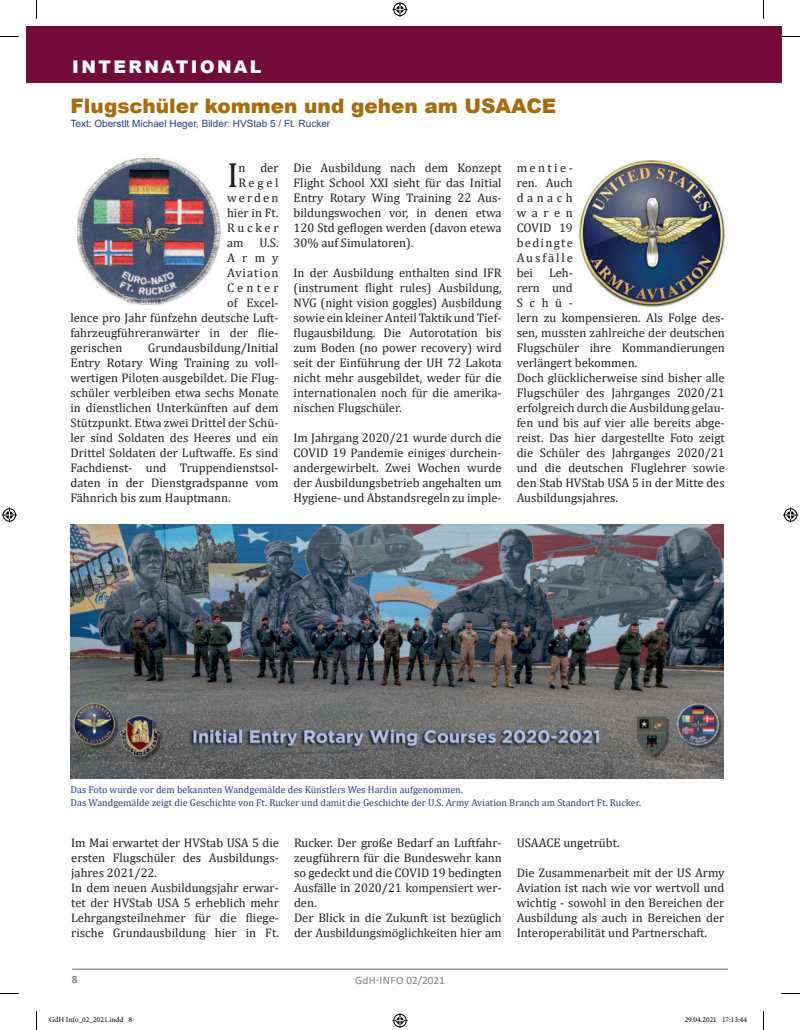
<style>
.page{position:relative;width:800px;height:1030px;background:#fff}
.page>*{position:absolute;margin:0;border:0;box-sizing:border-box;transform-origin:0 0}
.t1{font:35px "Cambria";color:#231f20}
.t2{font:900 20px "Arial";color:#a76b0b}
.t3{font:900 17.5px "Arial";letter-spacing:.135em;color:#fff}
.t4{font:12.5px/15px "Cambria";color:#231f20;text-align:justify}
.t5{font:12.5px "Cambria";letter-spacing:.08em;color:#231f20}
.t6{font:11.25px "Calibri";letter-spacing:.02em;color:#808285}
.t7{font:700 11.25px "Calibri";color:#808285}
.t8{font:10px/12.5px "Cambria";color:#253f8e}
.t9{font:10px "Arial";color:#253f8e}
.t10{font:7.5px "Minion Pro";color:#000}
</style>
<div class="page">
<hr style="left:72px;top:968px;width:655px;height:1px;background:#636366">
<div style="left:26px;top:26px;width:755px;height:57px;background:#710b3a"></div>
<img style="left:77px;top:159px;width:143px;height:146px">
<img style="left:579px;top:160px;width:145px;height:146px">
<img style="left:70px;top:524px;width:653px;height:254px">
<svg style="left:0;top:36px;width:19px;height:1px"></svg>
<svg style="left:781px;top:36px;width:18px;height:1px"></svg>
<svg style="left:0;top:993px;width:19px;height:1px"></svg>
<svg style="left:781px;top:993px;width:18px;height:1px"></svg>
<svg style="left:36px;top:0;width:1px;height:19px"></svg>
<svg style="left:36px;top:1011px;width:1px;height:19px"></svg>
<svg style="left:763px;top:0;width:1px;height:19px"></svg>
<svg style="left:763px;top:1011px;width:1px;height:19px"></svg>
<svg style="left:392px;top:2px;width:15px;height:15px"></svg>
<svg style="left:392px;top:1013px;width:15px;height:15px"></svg>
<svg style="left:2px;top:507px;width:15px;height:15px"></svg>
<svg style="left:783px;top:507px;width:14px;height:15px"></svg>
<h3 class="t3" style="left:72px;top:60px;width:191px">INTERNATIONAL</h3>
<h2 class="t2" style="left:70px;top:98px;width:487px">Flugschüler kommen und gehen am USAACE</h2>
<p class="t9" style="left:70px;top:116px;width:261px">Text: Oberstlt Michael Heger, Bilder: HVStab 5 / Ft. Rucker</p>
<h1 class="t1" style="left:227px;top:158px;width:13px">I</h1>
<p class="t4" style="left:238px;top:160px;width:42px">n der</p>
<p class="t4" style="left:293px;top:160px;width:209px">Die Ausbildung nach dem Konzept Flight School XXI sieht für das Initial Entry Rotary Wing Training 22 Aus&shy;bildungswochen vor, in denen etwa 120 Std geflogen werden (davon etewa 30% auf Simulatoren).</p>
<p class="t4" style="left:293px;top:265px;width:209px">In der Ausbildung enthalten sind IFR (instrument flight rules) Ausbildung, NVG (night vision goggles) Ausbildung sowie ein kleiner Anteil Taktik und Tief&shy;flugausbildung. Die Autorotation bis zum Boden (no power recovery) wird seit der Einführung der UH 72 Lakota nicht mehr ausgebildet, weder für die internationalen noch für die amerika&shy;nischen Flugschüler.</p>
<p class="t4" style="left:293px;top:430px;width:209px">Im Jahrgang 2020/21 wurde durch die COVID 19 Pandemie einiges durchein&shy;andergewirbelt. Zwei Wochen wurde der Ausbildungsbetrieb angehalten um Hygiene- und Abstandsregeln zu imple-</p>
<p class="t4" style="left:516px;top:160px;width:58px">mentie&shy;ren. Auch danach waren COVID 19 bedingte Ausfälle bei</p>
<p class="t4" style="left:238px;top:175px;width:42px">Regel</p>
<p class="t4" style="left:227px;top:190px;width:53px">werden</p>
<p class="t4" style="left:227px;top:205px;width:53px">hier in Ft.</p>
<p class="t4" style="left:227px;top:220px;width:53px">Rucker</p>
<p class="t4" style="left:227px;top:235px;width:18px">am</p>
<p class="t4" style="left:259px;top:235px;width:21px">U.S.</p>
<p class="t4" style="left:227px;top:250px;width:53px">Army</p>
<p class="t5" style="left:227px;top:266px;width:53px">Aviation</p>
<p class="t4" style="left:227px;top:280px;width:53px">Center</p>
<p class="t4" style="left:227px;top:295px;width:53px">of Excel-</p>
<p class="t4" style="left:70px;top:310px;width:209px">lence pro Jahr fünfzehn deutsche Luft-</p>
<p class="t4" style="left:70px;top:325px;width:209px">fahrzeugführeranwärter in der flie-</p>
<p class="t4" style="left:70px;top:340px;width:53px">gerischen</p>
<p class="t4" style="left:516px;top:265px;width:209px;text-align:left;text-indent:32px">Leh-<br>rern und<br>Schü-<br>lern zu kompensieren. Als Folge des&shy;sen, mussten zahlreiche der deutschen<br>Flugschüler ihre Kommandierungen verlängert bekommen.<br>Doch glücklicherweise sind bisher alle<br>Flugschüler des Jahrganges 2020/21 erfolgreich durch die Ausbildung gelau&shy;fen und bis auf vier alle bereits abge&shy;reist. Das hier dargestellte Foto zeigt die Schüler des Jahrganges 2020/21 und die deutschen Fluglehrer sowie den Stab HVStab USA 5 in der Mitte des<br>Ausbildungsjahres.</p>
<p class="t4" style="left:70px;top:340px;width:209px;text-indent:77px">Grundausbildung/Initial Entry Rotary Wing Training zu voll&shy;wertigen Piloten ausgebildet. Die Flug&shy;schüler verbleiben etwa sechs Monate in dienstlichen Unterkünften auf dem Stützpunkt. Etwa zwei Drittel der Schü&shy;ler sind Soldaten des Heeres und ein Drittel Soldaten der Luftwaffe. Es sind Fachdienst- und Truppendienstsol&shy;daten in der Dienstgradspanne vom Fähnrich bis zum Hauptmann.</p>
<p class="t8" style="left:70px;top:784px;width:572px">Das Foto wurde vor dem bekannten Wandgemälde des Künstlers Wes Hardin aufgenommen.<br>Das Wandgemälde zeigt die Geschichte von Ft. Rucker und damit die Geschichte der U.S. Army Aviation Branch am Standort Ft. Rucker.</p>
<p class="t4" style="left:71px;top:835px;width:209px;text-align:left">Im Mai erwartet der HVStab USA 5 die ersten Flugschüler des Ausbildungs&shy;jahres 2021/22.<br>In dem neuen Ausbildungsjahr erwar&shy;tet der HVStab USA 5 erheblich mehr Lehrgangsteilnehmer für die fliege&shy;rische Grundausbildung hier in Ft.</p>
<p class="t4" style="left:294px;top:835px;width:209px;text-align:left">Rucker. Der große Bedarf an Luftfahr&shy;zeugführern für die Bundeswehr kann so gedeckt und die COVID 19 bedingten<br>Ausfälle in 2020/21 kompensiert wer&shy;den.<br>Der Blick in die Zukunft ist bezüglich der Ausbildungsmöglichkeiten hier am</p>
<p class="t4" style="left:516px;top:835px;width:104px">USAACE ungetrübt.</p>
<p class="t4" style="left:516px;top:865px;width:209px">Die Zusammenarbeit mit der US Army Aviation ist nach wie vor wertvoll und wichtig - sowohl in den Bereichen der Ausbildung als auch in Bereichen der Interoperabilität und Partnerschaft.</p>
<p class="t7" style="left:72px;top:975px;width:7px">8</p>
<p class="t6" style="left:355px;top:973px;width:91px">GdH-INFO 02/2021</p>
<p class="t10" style="left:49px;top:1017px;width:85px">GdH Info_02_2021.indd 8</p>
<p class="t10" style="left:684px;top:1017px;width:64px">29.04.2021 17:13:44</p>
</div>
